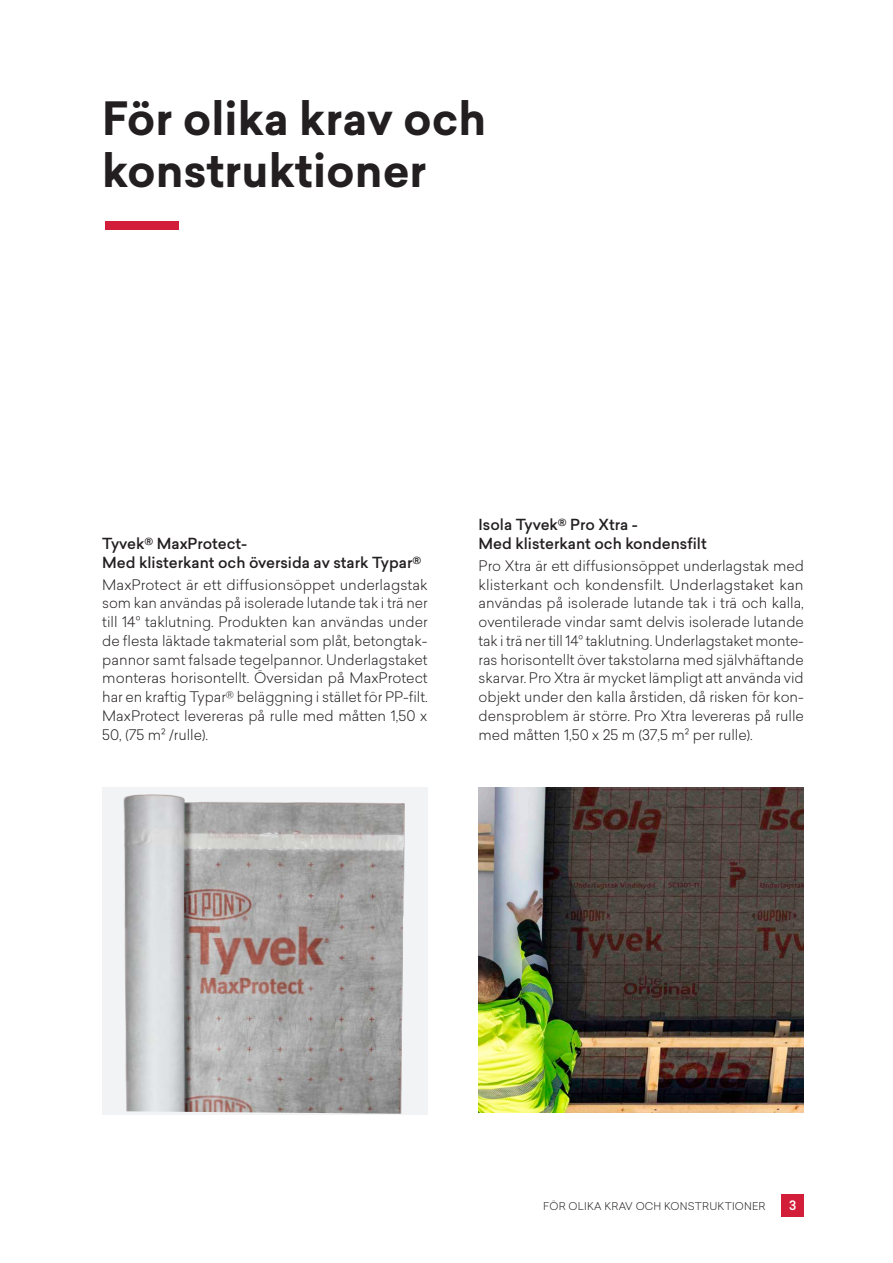
<style>
.page{position:relative;width:893px;height:1263px;background:#fff}
.page>*{position:absolute;margin:0;border:0;box-sizing:border-box;transform-origin:0 0}
.t1{font:700 45px/52.5px "Sailec";color:#231f20}
.Subtitle{font:500 15px/18.8px "Sailec";color:#231f20}
.Body_text{font:300 14.25px/18.8px "Sailec";color:#231f20;text-align:justify}
.t2{font:500 12.75px "Sailec";color:#fff}
.t3{font:300 10.5px "Sailec";letter-spacing:.02em;color:#231f20}
</style>
<div class="page">
<div style="left:781px;top:1194px;width:23px;height:23px;background:#d31e39"></div>
<div style="left:106px;top:221px;width:73px;height:8px;background:#d31e39"></div>
<img style="left:478px;top:787px;width:326px;height:325px">
<img style="left:102px;top:791px;width:378px;height:323px">
<h1 class="t1" style="left:102px;top:93px;width:385px">För olika krav och konstruktioner</h1>
<p class="Subtitle" style="left:102px;top:534px;width:320px">Tyvek® MaxProtect-<br>Med klisterkant och översida av stark Typar®</p>
<p class="Body_text" style="left:102px;top:575px;width:327px">MaxProtect är ett diffusionsöppet underlagstak som kan användas på isolerade lutande tak i trä ner till 14° taklutning. Produkten kan användas under de flesta läktade takmaterial som plåt, betongtak&shy;pannor samt falsade tegelpannor. Underlagstaket monteras horisontellt. Översidan på MaxProtect har en kraftig Typar® beläggning i stället för PP-filt.<br>MaxProtect levereras på rulle med måtten 1,50 x 50, (75 m2 /rulle).</p>
<p class="Subtitle" style="left:479px;top:515px;width:230px">Isola Tyvek® Pro Xtra -<br>Med klisterkant och kondensfilt</p>
<p class="Body_text" style="left:479px;top:556px;width:327px">Pro Xtra är ett diffusionsöppet underlagstak med klisterkant och kondensfilt. Underlagstaket kan användas på isolerade lutande tak i trä och kalla, oventilerade vindar samt delvis isolerade lutande tak i trä ner till 14° taklutning. Underlagstaket monte&shy;ras horisontellt över takstolarna med självhäftande skarvar. Pro Xtra är mycket lämpligt att använda vid objekt under den kalla årstiden, då risken för kon&shy;densproblem är större. Pro Xtra levereras på rulle med måtten 1,50 x 25 m (37,5 m2 per rulle).</p>
<p class="t3" style="left:543px;top:1198px;width:224px">FÖR OLIKA KRAV OCH KONSTRUKTIONER</p>
<p class="t2" style="left:789px;top:1197px;width:9px">3</p>
</div>
